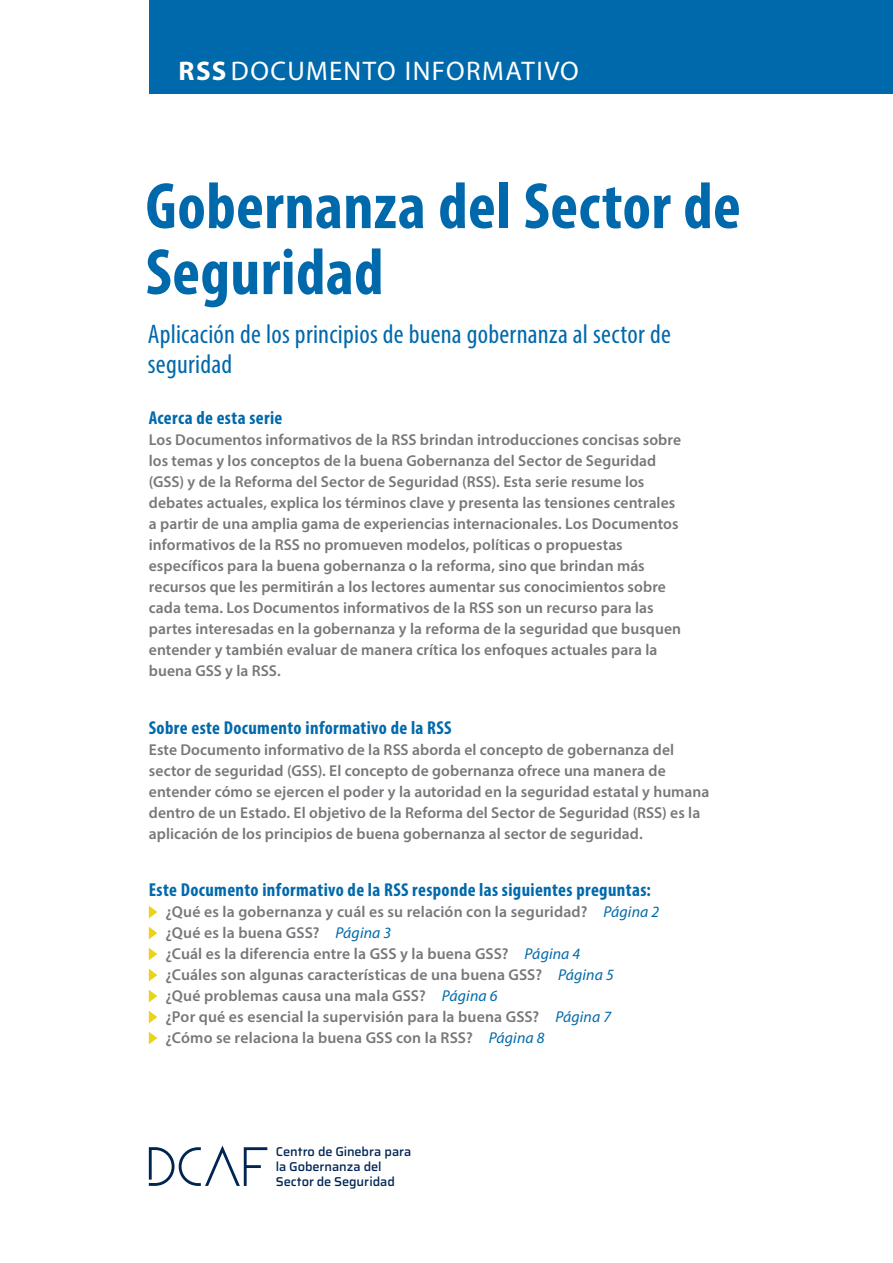
<style>
.page{position:relative;width:893px;height:1263px;background:#fff}
.page>*{position:absolute;margin:0;border:0;box-sizing:border-box;transform-origin:0 0}
._0_Haupttitel{font:700 condensed 66px/66px "Myriad Pro";letter-spacing:.005em;color:#0069ab}
._0_Untertitel{font:condensed 27px/30px "Myriad Pro";letter-spacing:.01em;color:#0069ab}
.t1{font:27px "Myriad Pro";letter-spacing:.055em;color:#fff}
._1_Titel{font:700 condensed 18.75px "Myriad Pro";letter-spacing:.02em;color:#0069ab}
._0_Lead{font:600 15.75px/21px "Myriad Pro";letter-spacing:.005em;color:#76787b}
.t2{font:500 12.75px/15px "Saira";letter-spacing:-.005em;color:#002553}
.s1{font-weight:700}
.s2{font-weight:400;font-style:italic;color:#0069ab}
</style>
<div class="page">
<div style="left:149px;top:0;width:744px;height:94px;background:#0069ab"></div>
<svg style="left:149px;top:906px;width:8px;height:12px"></svg>
<svg style="left:149px;top:927px;width:8px;height:12px"></svg>
<svg style="left:149px;top:948px;width:8px;height:12px"></svg>
<svg style="left:149px;top:969px;width:8px;height:12px"></svg>
<svg style="left:149px;top:990px;width:8px;height:12px"></svg>
<svg style="left:149px;top:1011px;width:8px;height:12px"></svg>
<svg style="left:149px;top:1032px;width:8px;height:12px"></svg>
<svg style="left:149px;top:1145px;width:118px;height:41px"></svg>
<p class="t1" style="left:179px;top:54px;width:402px"><span class="s1">RSS</span>DOCUMENTO INFORMATIVO</p>
<p class="_0_Haupttitel" style="left:146px;top:172px;width:597px">Gobernanza del Sector de<br>Seguridad</p>
<p class="_0_Untertitel" style="left:148px;top:319px;width:525px">Aplicación de los principios de buena gobernanza al sector de seguridad</p>
<p class="_1_Titel" style="left:149px;top:406px;width:135px">Acerca de esta serie</p>
<p class="_0_Lead" style="left:149px;top:429px;width:534px">Los Documentos informativos de la RSS brindan introducciones concisas sobre los temas y los conceptos de la buena Gobernanza del Sector de Seguridad (GSS) y de la Reforma del Sector de Seguridad (RSS). Esta serie resume los debates actuales, explica los términos clave y presenta las tensiones centrales a partir de una amplia gama de experiencias internacionales. Los Documentos informativos de la RSS no promueven modelos, políticas o propuestas específicos para la buena gobernanza o la reforma, sino que brindan más recursos que les permitirán a los lectores aumentar sus conocimientos sobre cada tema. Los Documentos informativos de la RSS son un recurso para las partes interesadas en la gobernanza y la reforma de la seguridad que busquen entender y también evaluar de manera crítica los enfoques actuales para la buena GSS y la RSS.</p>
<p class="_1_Titel" style="left:149px;top:716px;width:304px">Sobre este Documento informativo de la RSS</p>
<p class="_0_Lead" style="left:149px;top:739px;width:562px">Este Documento informativo de la RSS aborda el concepto de gobernanza del sector de seguridad (GSS). El concepto de gobernanza ofrece una manera de entender cómo se ejercen el poder y la autoridad en la seguridad estatal y humana dentro de un Estado. El objetivo de la Reforma del Sector de Seguridad (RSS) es la aplicación de los principios de buena gobernanza al sector de seguridad.</p>
<p class="_1_Titel" style="left:149px;top:878px;width:504px">Este Documento informativo de la RSS responde las siguientes preguntas:</p>
<p class="_0_Lead" style="left:166px;top:901px;width:495px">¿Qué es la gobernanza y cuál es su relación con la seguridad? <span class="s2">Página 2</span></p>
<p class="_0_Lead" style="left:166px;top:922px;width:227px">¿Qué es la buena GSS? <span class="s2">Página 3</span></p>
<p class="_0_Lead" style="left:166px;top:943px;width:416px">¿Cuál es la diferencia entre la GSS y la buena GSS? <span class="s2">Página 4</span></p>
<p class="_0_Lead" style="left:166px;top:964px;width:450px">¿Cuáles son algunas características de una buena GSS? <span class="s2">Página 5</span></p>
<p class="_0_Lead" style="left:166px;top:985px;width:334px">¿Qué problemas causa una mala GSS? <span class="s2">Página 6</span></p>
<p class="_0_Lead" style="left:166px;top:1006px;width:447px">¿Por qué es esencial la supervisión para la buena GSS? <span class="s2">Página 7</span></p>
<p class="_0_Lead" style="left:166px;top:1027px;width:381px">¿Cómo se relaciona la buena GSS con la RSS? <span class="s2">Página 8</span></p>
<p class="t2" style="left:276px;top:1144px;width:137px">Centro de Ginebra para la Gobernanza del<br>Sector de Seguridad</p>
</div>
